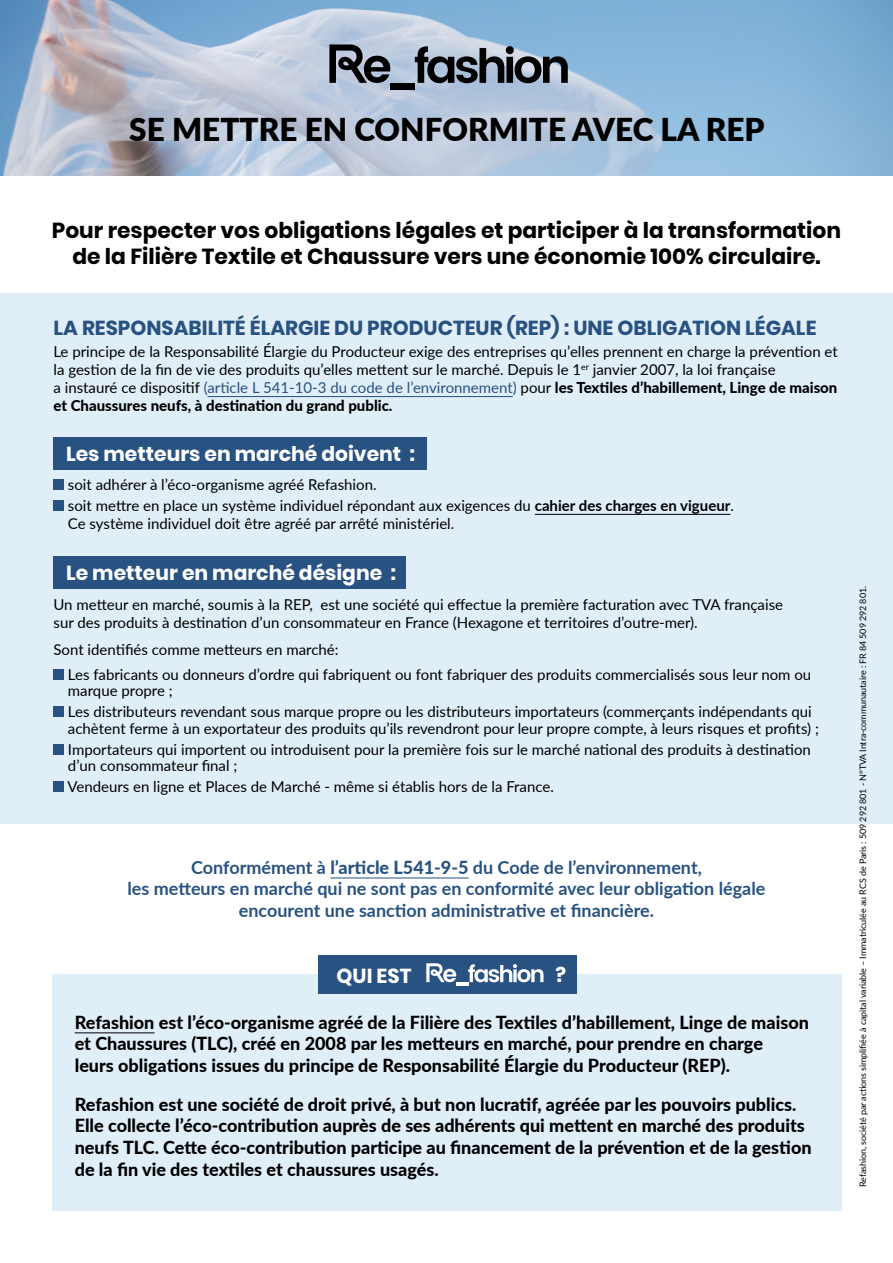
<style>
.page{position:relative;width:893px;height:1263px;background:#fff}
.page>*{position:absolute;margin:0;border:0;box-sizing:border-box;transform-origin:0 0}
.t1{font:900 31.5px "Lato";color:#000}
.t2{font:700 21.75px/26.1px "Poppins";color:#000;text-align:center}
.t3{font:700 20.25px "Poppins";color:#285281}
.t4{font:700 20.25px "Poppins";color:#fff}
.t5{font:800 18px/21.9px "Lato";color:#000}
.t6{font:700 18px/21.6px "Lato";color:#285281;text-align:center}
.t7{font:15px/18px "Lato";color:#000}
.t8{font:9px "Lato";letter-spacing:-.01em;color:#000}
.s1{color:#285281}
.s2{font-weight:800}
.s3{font-weight:700}
</style>
<div class="page">
<img style="left:0;top:0;width:893px;height:175px">
<div style="left:390px;top:83px;width:25px;height:6px;background:#000"></div>
<svg style="left:415px;top:46px;width:153px;height:37px;background:#636d79"></svg>
<svg style="left:329px;top:44px;width:61px;height:39px;background:#5e646e"></svg>
<div style="left:52px;top:975px;width:790px;height:236px;background:#e0eef8"></div>
<hr style="left:75px;top:1032px;width:80px;height:1px;background:#000">
<div style="left:318px;top:956px;width:259px;height:38px;background:#285281"></div>
<svg style="left:426px;top:963px;width:117px;height:22px"></svg>
<hr style="left:330px;top:877px;width:139px;height:1px;background:#285281">
<div style="left:0;top:293px;width:893px;height:531px;background:#e0eef8"></div>
<div style="left:54px;top:437px;width:373px;height:33px;background:#285281"></div>
<div style="left:54px;top:556px;width:352px;height:33px;background:#285281"></div>
<hr style="left:207px;top:396px;width:306px;height:1px;background:#285281">
<hr style="left:535px;top:514px;width:195px;height:1px;background:#000">
<div style="left:54px;top:479px;width:10px;height:11px;background:#285281"></div>
<div style="left:54px;top:500px;width:10px;height:11px;background:#285281"></div>
<div style="left:54px;top:669px;width:10px;height:11px;background:#285281"></div>
<div style="left:54px;top:707px;width:10px;height:10px;background:#285281"></div>
<div style="left:54px;top:744px;width:10px;height:10px;background:#285281"></div>
<div style="left:54px;top:781px;width:10px;height:11px;background:#285281"></div>
<h1 class="t1" style="left:129px;top:105px;width:637px">SE METTRE EN CONFORMITE AVEC LA REP</h1>
<h2 class="t2" style="left:52px;top:217px;width:791px">Pour respecter vos obligations légales et participer à la transformation de la Filière Textile et Chaussure vers une économie 100% circulaire.</h2>
<h3 class="t3" style="left:54px;top:316px;width:764px">LA RESPONSABILITÉ ÉLARGIE DU PRODUCTEUR (REP) : UNE OBLIGATION LÉGALE</h3>
<p class="t7" style="left:53px;top:342px;width:786px">Le principe de la Responsabilité Élargie du Producteur exige des entreprises qu’elles prennent en charge la prévention et la gestion de la fin de vie des produits qu’elles mettent sur le marché. Depuis le 1<sup>er</sup> janvier 2007, la loi française<br>a instauré ce dispositif <span class="s1">(article L 541-10-3 du code de l’environnement)</span> pour <span class="s2">les Textiles d’habillement, Linge de maison et Chaussures neufs, à destination du grand public.</span></p>
<h3 class="t4" style="left:66px;top:442px;width:350px">Les metteurs en marché doivent :</h3>
<p class="t7" style="left:68px;top:474px;width:667px;line-height:20.7px">soit adhérer à l’éco-organisme agréé Refashion.<br>soit mettre en place un système individuel répondant aux exigences du <span class="s3">cahier des charges en vigueur</span>.</p>
<p class="t7" style="left:68px;top:514px;width:388px">Ce système individuel doit être agréé par arrêté ministériel.</p>
<h3 class="t4" style="left:66px;top:561px;width:331px">Le metteur en marché désigne :</h3>
<p class="t7" style="left:54px;top:595px;width:731px">Un metteur en marché, soumis à la REP, est une société qui effectue la première facturation avec TVA française sur des produits à destination d’un consommateur en France (Hexagone et territoires d’outre-mer).</p>
<p class="t7" style="left:68px;top:636px;width:745px;line-height:25px;text-indent:-14px">Sont identifiés comme metteurs en marché:<br>Les fabricants ou donneurs d’ordre qui fabriquent ou font fabriquer des produits commercialisés sous leur nom ou</p>
<p class="t7" style="left:68px;top:680px;width:745px;line-height:20.7px">marque propre ;<br>Les distributeurs revendant sous marque propre ou les distributeurs importateurs (commerçants indépendants qui</p>
<p class="t7" style="left:68px;top:717px;width:752px;line-height:20.7px">achètent ferme à un exportateur des produits qu’ils revendront pour leur propre compte, à leurs risques et profits) ;<br>Importateurs qui importent ou introduisent pour la première fois sur le marché national des produits à destination</p>
<p class="t7" style="left:67px;top:754px;width:488px;line-height:20.7px">d’un consommateur final ;<br>Vendeurs en ligne et Places de Marché - même si établis hors de la France.</p>
<p class="t6" style="left:127px;top:856px;width:639px">Conformément à <span class="s2">l’article L541-9-5</span> du Code de l’environnement,<br>les metteurs en marché qui ne sont pas en conformité avec leur obligation légale encourent une sanction administrative et financière.</p>
<h3 class="t4" style="left:337px;top:964px;width:76px">QUI EST</h3>
<h3 class="t4" style="left:556px;top:963px;width:12px">?</h3>
<p class="t5" style="left:75px;top:1010px;width:736px">Refashion est l’éco-organisme agréé de la Filière des Textiles d’habillement, Linge de maison et Chaussures (TLC), créé en 2008 par les metteurs en marché, pour prendre en charge<br>leurs obligations issues du principe de Responsabilité Élargie du Producteur (REP).</p>
<p class="t5" style="left:75px;top:1092px;width:738px">Refashion est une société de droit privé, à but non lucratif, agréée par les pouvoirs publics.<br>Elle collecte l’éco-contribution auprès de ses adhérents qui mettent en marché des produits neufs TLC. Cette éco-contribution participe au financement de la prévention et de la gestion de la fin vie des textiles et chaussures usagés.</p>
<p class="t8" style="left:856px;top:1187px;width:603px;rotate:-90deg">Refashion, société par actions simplifiée à capital variable – Immatriculée au RCS de Paris : 509 292 801 - N°TVA Intra-communautaire : FR 84 509 292 801.</p>
</div>
